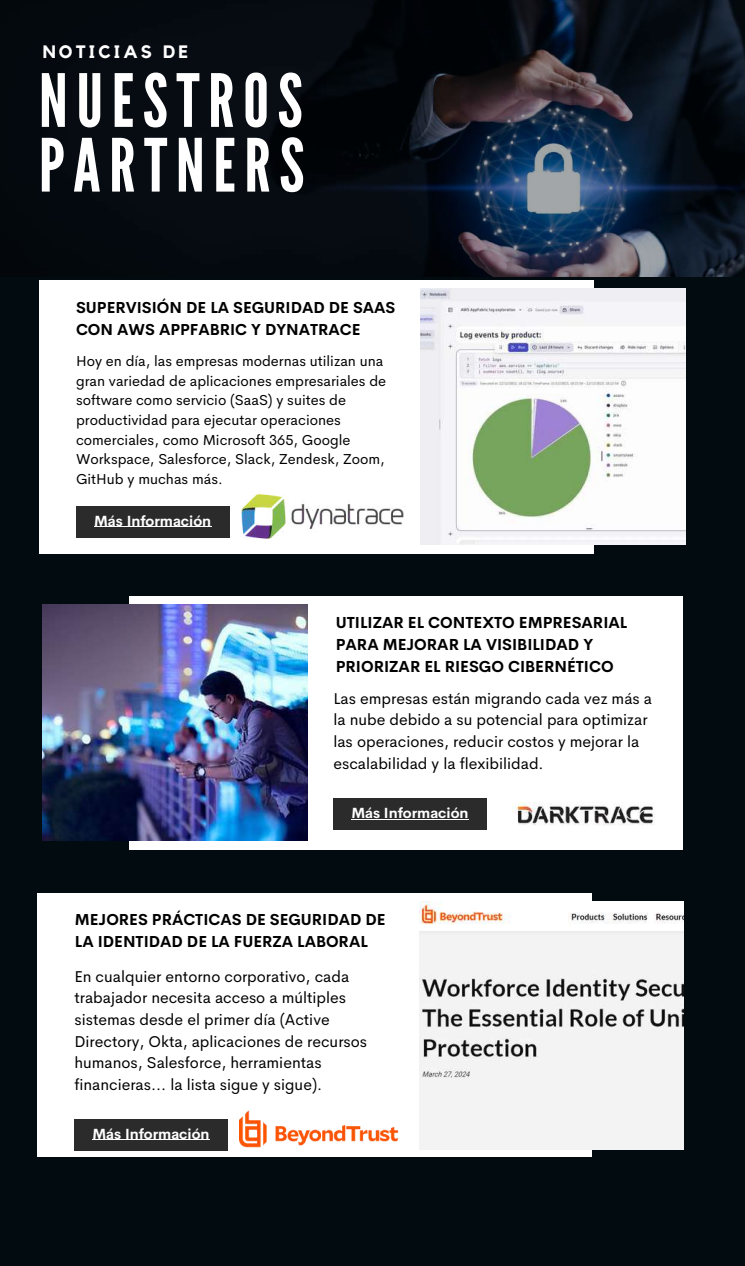
<style>
.page{position:relative;width:745px;height:1266px;background:#fff}
.page>*{position:absolute;margin:0;border:0;box-sizing:border-box;transform-origin:0 0}
.t1{font:73.12px/64.8px "League Gothic";letter-spacing:.115em;color:#fff}
.t2{font:700 17.88px "Kollektif";letter-spacing:.175em;color:#fff}
.t3{font:15.75px/21.5px "Cerebri Sans";color:#000}
.t4{font:700 15.62px/21.5px "Cerebri Sans";color:#000}
.t5{font:14.5px/19.8px "Cerebri Sans";color:#000}
.t6{font:700 14.38px "Cerebri Sans";color:#fff}
</style>
<div class="page">
<div style="left:0;top:0;width:744px;height:1266px;background:#010b10"></div>
<div style="left:39px;top:280px;width:554px;height:273px;background:#fff"></div>
<img style="left:420px;top:288px;width:265px;height:256px">
<div style="left:76px;top:506px;width:153px;height:31px;background:#2b2b2b"></div>
<hr style="left:94px;top:526px;width:117px;height:1px;background:#fff">
<div style="left:129px;top:596px;width:553px;height:253px;background:#fff"></div>
<img style="left:43px;top:604px;width:264px;height:237px">
<div style="left:333px;top:798px;width:153px;height:32px;background:#2b2b2b"></div>
<hr style="left:351px;top:819px;width:117px;height:1px;background:#fff">
<img style="left:276px;top:0;width:468px;height:277px">
<img style="left:235px;top:494px;width:175px;height:60px">
<div style="left:37px;top:893px;width:554px;height:264px;background:#fff"></div>
<img style="left:419px;top:901px;width:264px;height:249px">
<div style="left:74px;top:1118px;width:153px;height:32px;background:#2b2b2b"></div>
<hr style="left:92px;top:1139px;width:117px;height:1px;background:#fff">
<img style="left:239px;top:1110px;width:160px;height:38px">
<img style="left:512px;top:802px;width:142px;height:24px">
<p class="t2" style="left:43px;top:44px;width:147px">NOTICIAS DE</p>
<h1 class="t1" style="left:39px;top:70px;width:267px">NUESTROS<br>PARTNERS</h1>
<p class="t4" style="left:76px;top:297px;width:321px">SUPERVISIÓN DE LA SEGURIDAD DE SAAS<br>CON AWS APPFABRIC Y DYNATRACE</p>
<p class="t5" style="left:76px;top:351px;width:311px">Hoy en día, las empresas modernas utilizan una gran variedad de aplicaciones empresariales de software como servicio (SaaS) y suites de productividad para ejecutar operaciones comerciales, como Microsoft 365, Google Workspace, Salesforce, Slack, Zendesk, Zoom, GitHub y muchas más.</p>
<p class="t6" style="left:94px;top:511px;width:119px">Más Información</p>
<p class="t4" style="left:336px;top:612px;width:293px">UTILIZAR EL CONTEXTO EMPRESARIAL<br>PARA MEJORAR LA VISIBILIDAD Y<br>PRIORIZAR EL RIESGO CIBERNÉTICO</p>
<p class="t3" style="left:333px;top:687px;width:320px">Las empresas están migrando cada vez más a la nube debido a su potencial para optimizar las operaciones, reducir costos y mejorar la escalabilidad y la flexibilidad.</p>
<p class="t6" style="left:351px;top:804px;width:119px">Más Información</p>
<p class="t4" style="left:75px;top:909px;width:312px">MEJORES PRÁCTICAS DE SEGURIDAD DE<br>LA IDENTIDAD DE LA FUERZA LABORAL</p>
<p class="t3" style="left:74px;top:965px;width:294px">En cualquier entorno corporativo, cada trabajador necesita acceso a múltiples sistemas desde el primer día (Active Directory, Okta, aplicaciones de recursos humanos, Salesforce, herramientas financieras... la lista sigue y sigue).</p>
<p class="t6" style="left:92px;top:1124px;width:119px">Más Información</p>
</div>
